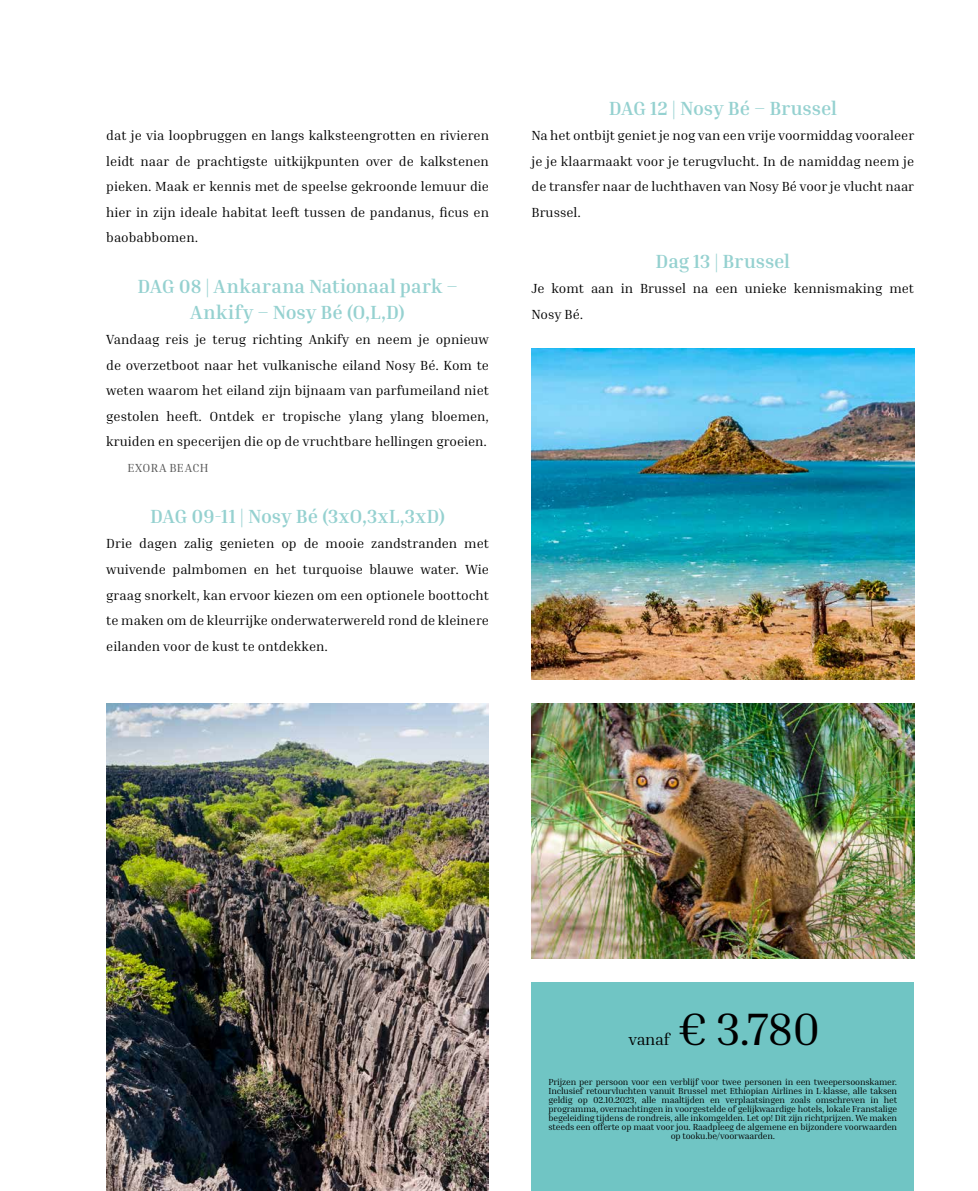
<style>
.page{position:relative;width:978px;height:1191px;background:#fff}
.page>*{position:absolute;margin:0;border:0;box-sizing:border-box;transform-origin:0 0}
.t1{font:46.5px "Inria Serif";color:#000}
.t2{font:700 19.5px/25.5px "Inria Serif";letter-spacing:-.005em;color:#95d1d0;text-align:center}
.t3{font:16.5px "Inria Serif";letter-spacing:-.02em;color:#000}
.t4{font:13.5px/25.5px "Inria Serif";color:#000;text-align:justify}
.t5{font:12px "Inria Serif";letter-spacing:.02em;color:#565656}
.t6{font:9px/9px "Inria Serif";letter-spacing:-.02em;color:#000;text-align:center}
</style>
<div class="page">
<img style="left:106px;top:703px;width:383px;height:488px">
<div style="left:531px;top:982px;width:383px;height:209px;background:#70c5c4"></div>
<img style="left:531px;top:703px;width:383px;height:255px">
<img style="left:531px;top:348px;width:383px;height:331px">
<p class="t4" style="left:106px;top:123px;width:384px">dat je via loopbruggen en langs kalksteengrotten en rivieren leidt naar de prachtigste uitkijkpunten over de kalkstenen pieken. Maak er kennis met de speelse gekroonde lemuur die hier in zijn ideale habitat leeft tussen de pandanus, ficus en baobabbomen.</p>
<h2 class="t2" style="left:137px;top:273px;width:322px">DAG 08 | Ankarana Nationaal park –<br>Ankify – Nosy Bé (O,L,D)</h2>
<p class="t4" style="left:106px;top:327px;width:384px">Vandaag reis je terug richting Ankify en neem je opnieuw de overzetboot naar het vulkanische eiland Nosy Bé. Kom te weten waarom het eiland zijn bijnaam van parfumeiland niet gestolen heeft. Ontdek er tropische ylang ylang bloemen, kruiden en specerijen die op de vruchtbare hellingen groeien.</p>
<p class="t5" style="left:128px;top:460px;width:82px">EXORA BEACH</p>
<h2 class="t2" style="left:150px;top:503px;width:297px">DAG 09-11 | Nosy Bé (3xO,3xL,3xD)</h2>
<p class="t4" style="left:106px;top:531px;width:384px">Drie dagen zalig genieten op de mooie zandstranden met wuivende palmbomen en het turquoise blauwe water. Wie graag snorkelt, kan ervoor kiezen om een optionele boottocht te maken om de kleurrijke onderwaterwereld rond de kleinere eilanden voor de kust te ontdekken.</p>
<h2 class="t2" style="left:609px;top:95px;width:230px">DAG 12 | Nosy Bé – Brussel</h2>
<p class="t4" style="left:531px;top:123px;width:384px">Na het ontbijt geniet je nog van een vrije voormiddag vooraleer je je klaarmaakt voor je terugvlucht. In de namiddag neem je de transfer naar de luchthaven van Nosy Bé voor je vlucht naar Brussel.</p>
<h2 class="t2" style="left:656px;top:248px;width:136px">Dag 13 | Brussel</h2>
<p class="t4" style="left:531px;top:276px;width:384px">Je komt aan in Brussel na een unieke kennismaking met<br>Nosy Bé.</p>
<h1 class="t1" style="left:679px;top:999px;width:143px">€ 3.780</h1>
<p class="t6" style="left:549px;top:1077px;width:350px">Prijzen per persoon voor een verblijf voor twee personen in een tweepersoonskamer.<br>Inclusief retourvluchten vanuit Brussel met Ethiopian Airlines in L-klasse, alle taksen geldig op 02.10.2023, alle maaltijden en verplaatsingen zoals omschreven in het programma, overnachtingen in voorgestelde of gelijkwaardige hotels, lokale Franstalige begeleiding tijdens de rondreis, alle inkomgelden. Let op! Dit zijn richtprijzen. We maken steeds een offerte op maat voor jou. Raadpleeg de algemene en bijzondere voorwaarden op tooku.be/voorwaarden.</p>
<p class="t3" style="left:628px;top:1029px;width:43px">vanaf</p>
</div>
